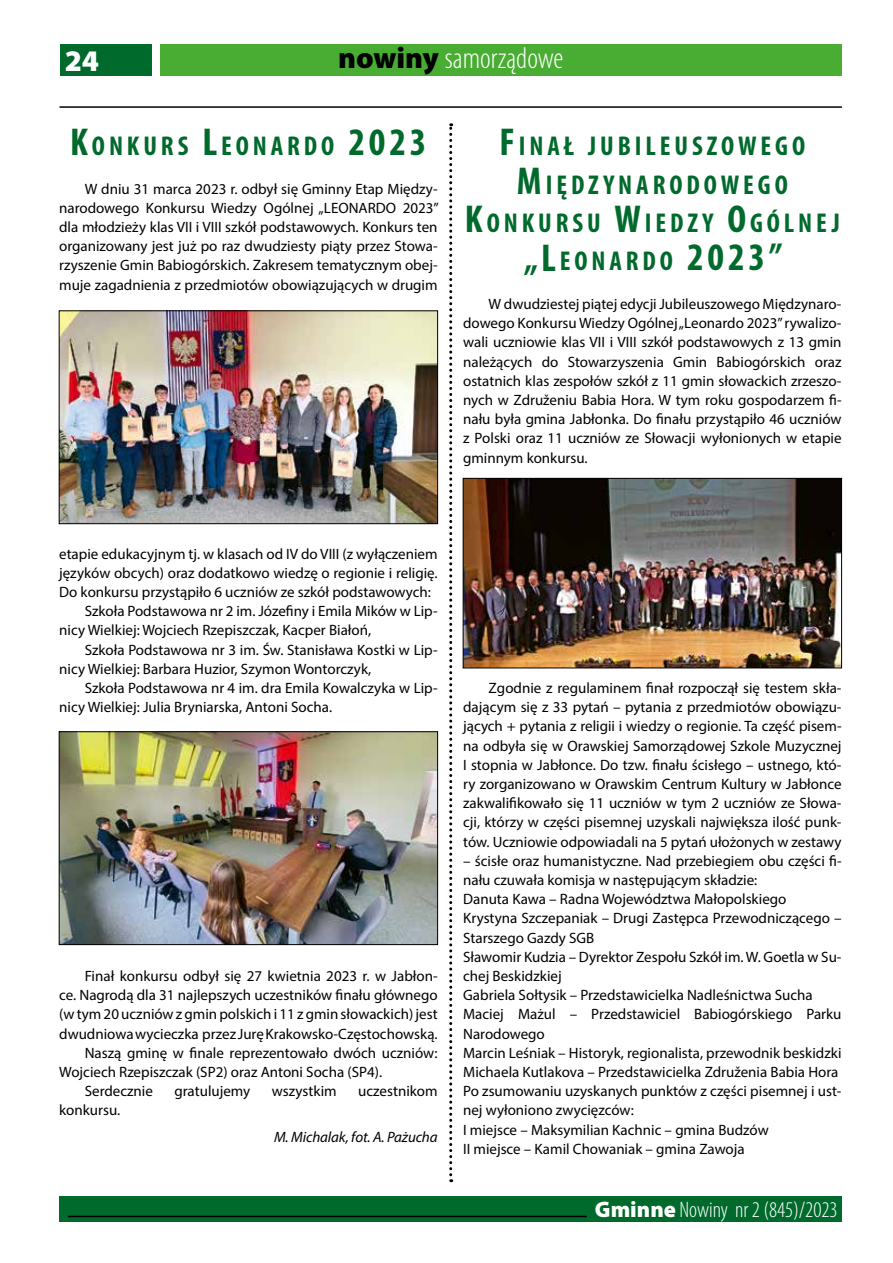
<style>
.page{position:relative;width:893px;height:1263px;background:#fff}
.page>*{position:absolute;margin:0;border:0;box-sizing:border-box;transform-origin:0 0}
.t1{font:700 condensed 39px "Myriad Pro";color:#006a2c}
.t2{font:300 condensed 30px "Myriad Pro";color:#fff}
.t3{font:900 30px "Myriad Pro";color:#fff}
.t4{font:700 condensed 27.3px/38.4px "Myriad Pro";letter-spacing:.145em;color:#006a2c;text-align:center}
.t5{font:300 condensed 22.5px "Myriad Pro";color:#fff}
.t6{font:15px/19.2px "Myriad Pro";color:#000;text-align:justify}
.t7{font:italic 15px "Myriad Pro";letter-spacing:-.01em;color:#000}
.s1{font-weight:900;font-stretch:normal;color:#000}
.s2{font-size:39px}
.s3{font-size:27.3px}
.s4{font-weight:900;font-stretch:normal}
</style>
<div class="page">
<div style="left:60px;top:1196px;width:782px;height:26px;background:#006a2c"></div>
<hr style="left:60px;top:106px;width:782px;height:2px;background:#000">
<hr style="left:68px;top:1216px;width:519px;height:1px;background:#000">
<div style="left:160px;top:44px;width:682px;height:32px;background:#49ad33"></div>
<div style="left:60px;top:44px;width:91px;height:32px;background:#006a2c"></div>
<img style="left:61px;top:312px;width:375px;height:210px">
<div style="left:59px;top:310px;width:379px;height:214px;border:1px solid #000"></div>
<img style="left:61px;top:733px;width:375px;height:210px">
<div style="left:59px;top:731px;width:379px;height:214px;border:1px solid #000"></div>
<img style="left:465px;top:480px;width:375px;height:186px">
<div style="left:463px;top:478px;width:379px;height:190px;border:1px solid #000"></div>
<svg style="left:449px;top:123px;width:3px;height:1059px"></svg>
<h2 class="t3" style="left:65px;top:41px;width:36px">24</h2>
<h2 class="t2" style="left:338px;top:42px;width:227px"><span class="s1">nowiny</span> samorządowe</h2>
<h3 class="t4" style="left:70px;top:126px;width:358px"><span class="s2">K</span>ONKURS <span class="s2">L</span>EONARDO <span class="s2">2023</span></h3>
<p class="t6" style="left:59px;top:179px;width:381px;text-indent:25px">W dniu 31 marca 2023 r. odbył się Gminny Etap Między&shy;narodowego Konkursu Wiedzy Ogólnej „LEONARDO 2023” dla młodzieży klas VII i VIII szkół podstawowych. Konkurs ten organizowany jest już po raz dwudziesty piąty przez Stowa&shy;rzyszenie Gmin Babiogórskich. Zakresem tematycznym obej&shy;muje zagadnienia z przedmiotów obowiązujących w drugim</p>
<h3 class="t4" style="left:465px;top:126px;width:376px"><span class="s2">F</span>INAŁ JUB ILEUSZOWEGO<br><span class="s2">M</span>IĘDZYNARODOWEGO<br><span class="s2">K</span>ONKURSU <span class="s2">W</span>IEDZY <span class="s2">O</span>GÓLNEJ</h3>
<h1 class="t1" style="left:524px;top:233px;width:260px">„L<span class="s3">EONARDO</span> 2023”</h1>
<p class="t6" style="left:463px;top:294px;width:380px;text-indent:26px">W dwudziestej piątej edycji Jubileuszowego Międzynaro&shy;dowego Konkursu Wiedzy Ogólnej „Leonardo 2023” rywalizo&shy;wali uczniowie klas VII i VIII szkół podstawowych z 13 gmin należących do Stowarzyszenia Gmin Babiogórskich oraz ostatnich klas zespołów szkół z 11 gmin słowackich zrzeszo&shy;nych w Združeniu Babia Hora. W tym roku gospodarzem fi&shy;nału była gmina Jabłonka. Do finału przystąpiło 46 uczniów z Polski oraz 11 uczniów ze Słowacji wyłonionych w etapie gminnym konkursu.</p>
<p class="t6" style="left:59px;top:544px;width:380px">etapie edukacyjnym tj. w klasach od IV do VIII (z wyłączeniem</p>
<p class="t6" style="left:59px;top:563px;width:380px">języków obcych) oraz dodatkowo wiedzę o regionie i religię.</p>
<p class="t6" style="left:59px;top:582px;width:373px">Do konkursu przystąpiło 6 uczniów ze szkół podstawowych:</p>
<p class="t6" style="left:85px;top:601px;width:354px">Szkoła Podstawowa nr 2 im. Józefiny i Emila Mików w Lip-</p>
<p class="t6" style="left:59px;top:620px;width:314px">nicy Wielkiej: Wojciech Rzepiszczak, Kacper Białoń,</p>
<p class="t6" style="left:85px;top:640px;width:354px">Szkoła Podstawowa nr 3 im. Św. Stanisława Kostki w Lip-</p>
<p class="t6" style="left:59px;top:659px;width:314px">nicy Wielkiej: Barbara Huzior, Szymon Wontorczyk,</p>
<p class="t6" style="left:85px;top:678px;width:354px">Szkoła Podstawowa nr 4 im. dra Emila Kowalczyka w Lip-</p>
<p class="t6" style="left:59px;top:697px;width:274px">nicy Wielkiej: Julia Bryniarska, Antoni Socha.</p>
<p class="t6" style="left:85px;top:966px;width:354px">Finał konkursu odbył się 27 kwietnia 2023 r. w Jabłon-</p>
<p class="t6" style="left:59px;top:985px;width:380px">ce. Nagrodą dla 31 najlepszych uczestników finału głównego</p>
<p class="t6" style="left:59px;top:1004px;width:380px">(w tym 20 uczniów z gmin polskich i 11 z gmin słowackich) jest</p>
<p class="t6" style="left:59px;top:1024px;width:380px">dwudniowa wycieczka przez Jurę Krakowsko-Częstochowską.</p>
<p class="t6" style="left:85px;top:1043px;width:354px">Naszą gminę w finale reprezentowało dwóch uczniów:</p>
<p class="t6" style="left:59px;top:1062px;width:324px">Wojciech Rzepiszczak (SP2) oraz Antoni Socha (SP4).</p>
<p class="t6" style="left:85px;top:1081px;width:70px">Serdecznie</p>
<p class="t6" style="left:174px;top:1081px;width:77px">gratulujemy</p>
<p class="t6" style="left:272px;top:1081px;width:66px">wszystkim</p>
<p class="t6" style="left:358px;top:1081px;width:81px">uczestnikom</p>
<p class="t6" style="left:59px;top:1100px;width:63px">konkursu.</p>
<p class="t7" style="left:274px;top:1127px;width:165px">M. Michalak, fot. A. Pażucha</p>
<p class="t6" style="left:463px;top:678px;width:380px;text-indent:26px">Zgodnie z regulaminem finał rozpoczął się testem skła&shy;dającym się z 33 pytań – pytania z przedmiotów obowiązu&shy;jących + pytania z religii i wiedzy o regionie. Ta część pisem&shy;na odbyła się w Orawskiej Samorządowej Szkole Muzycznej I stopnia w Jabłonce. Do tzw. finału ścisłego – ustnego, któ&shy;ry zorganizowano w Orawskim Centrum Kultury w Jabłonce zakwalifikowało się 11 uczniów w tym 2 uczniów ze Słowa&shy;cji, którzy w części pisemnej uzyskali największa ilość punk&shy;tów. Uczniowie odpowiadali na 5 pytań ułożonych w zestawy</p>
<p class="t6" style="left:463px;top:851px;width:380px;text-align:left">– ścisłe oraz humanistyczne. Nad przebiegiem obu części fi&shy;nału czuwała komisja w następującym składzie:<br>Danuta Kawa – Radna Województwa Małopolskiego Krystyna Szczepaniak – Drugi Zastępca Przewodniczącego – Starszego Gazdy SGB<br>Sławomir Kudzia – Dyrektor Zespołu Szkół im. W. Goetla w Su&shy;chej Beskidzkiej<br>Gabriela Sołtysik – Przedstawicielka Nadleśnictwa Sucha Maciej Mażul – Przedstawiciel Babiogórskiego Parku Narodowego<br>Marcin Leśniak – Historyk, regionalista, przewodnik beskidzki Michaela Kutlakova – Przedstawicielka Združenia Babia Hora Po zsumowaniu uzyskanych punktów z części pisemnej i ust&shy;nej wyłoniono zwycięzców:<br>I miejsce – Maksymilian Kachnic – gmina Budzów<br>II miejsce – Kamil Chowaniak – gmina Zawoja</p>
<h3 class="t5" style="left:595px;top:1198px;width:244px"><span class="s4">Gminne</span> Nowiny nr 2 (845)/2023</h3>
</div>
